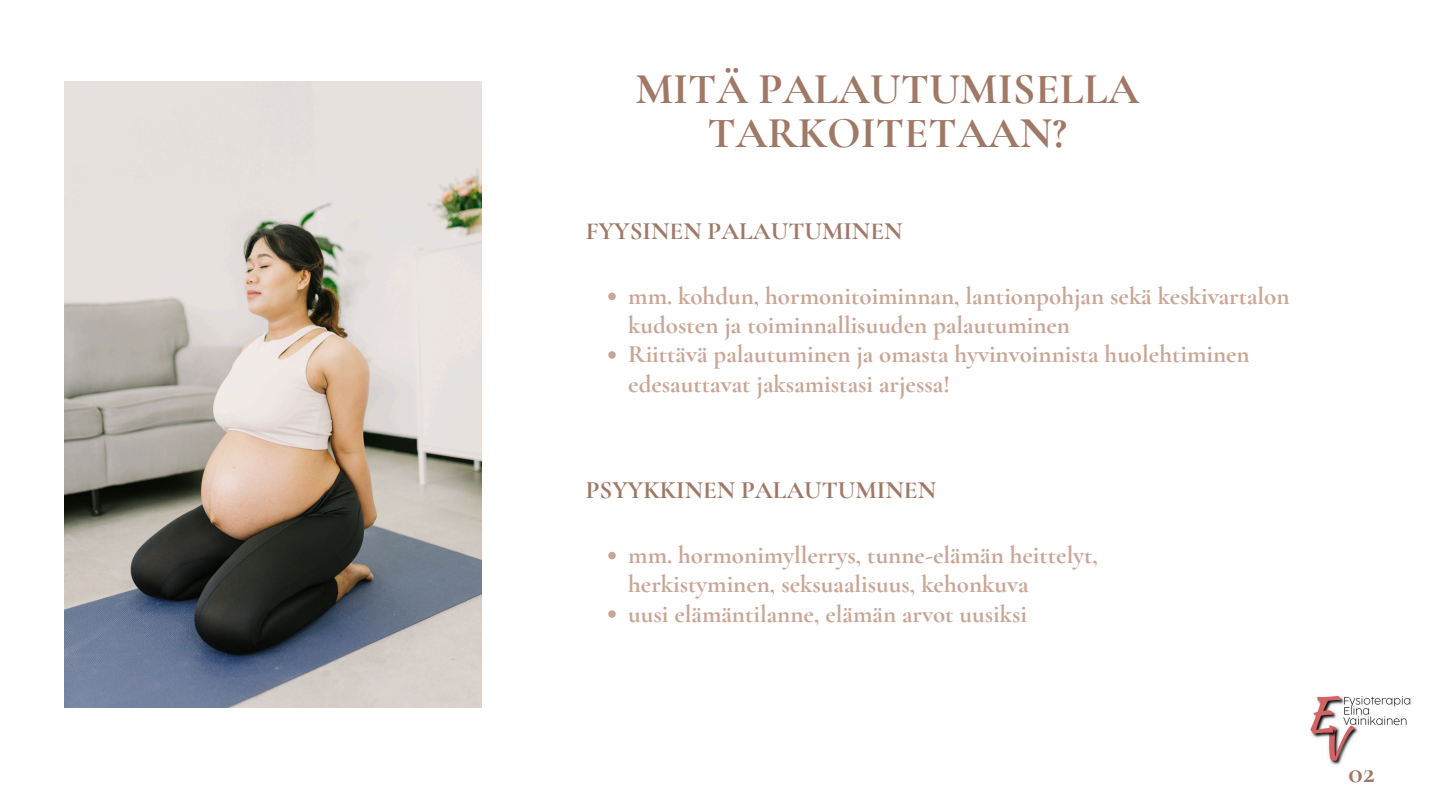
<style>
.page{position:relative;width:1440px;height:810px;background:#fff}
.page>*{position:absolute;margin:0;border:0;box-sizing:border-box;transform-origin:0 0}
.t1{font:700 44px/43.8px "Cormorant Garamond";color:#9f7866;text-align:center}
.t2{font:700 30px "Cormorant Garamond";color:#9f7866}
.t3{font:700 25px/29.2px "Cormorant Garamond";color:#c8a696}
.t4{font:700 25px "Cormorant Garamond";color:#9f7866}
</style>
<div class="page">
<img style="left:64px;top:81px;width:418px;height:627px">
<svg style="left:608px;top:293px;width:8px;height:7px"></svg>
<svg style="left:608px;top:351px;width:8px;height:8px"></svg>
<svg style="left:608px;top:552px;width:8px;height:7px"></svg>
<svg style="left:608px;top:610px;width:8px;height:8px"></svg>
<img style="left:1310px;top:695px;width:101px;height:70px">
<p class="t1" style="left:635px;top:67px;width:505px">MITÄ PALAUTUMISELLA<br>TARKOITETAAN?</p>
<h1 class="t4" style="left:586px;top:216px;width:318px">FYYSINEN PALAUTUMINEN</h1>
<h2 class="t3" style="left:628px;top:281px;width:663px">mm. kohdun, hormonitoiminnan, lantionpohjan sekä keskivartalon kudosten ja toiminnallisuuden palautuminen</h2>
<p class="t3" style="left:628px;top:340px;width:623px">Riittävä palautuminen ja omasta hyvinvoinnista huolehtiminen edesauttavat jaksamistasi arjessa!</p>
<p class="t4" style="left:586px;top:475px;width:352px">PSYYKKINEN PALAUTUMINEN</p>
<h2 class="t3" style="left:628px;top:541px;width:471px">mm. hormonimyllerrys, tunne-elämän heittelyt, herkistyminen, seksuaalisuus, kehonkuva</h2>
<p class="t3" style="left:628px;top:599px;width:400px">uusi elämäntilanne, elämän arvot uusiksi</p>
<p class="t2" style="left:1349px;top:754px;width:28px">02</p>
</div>
